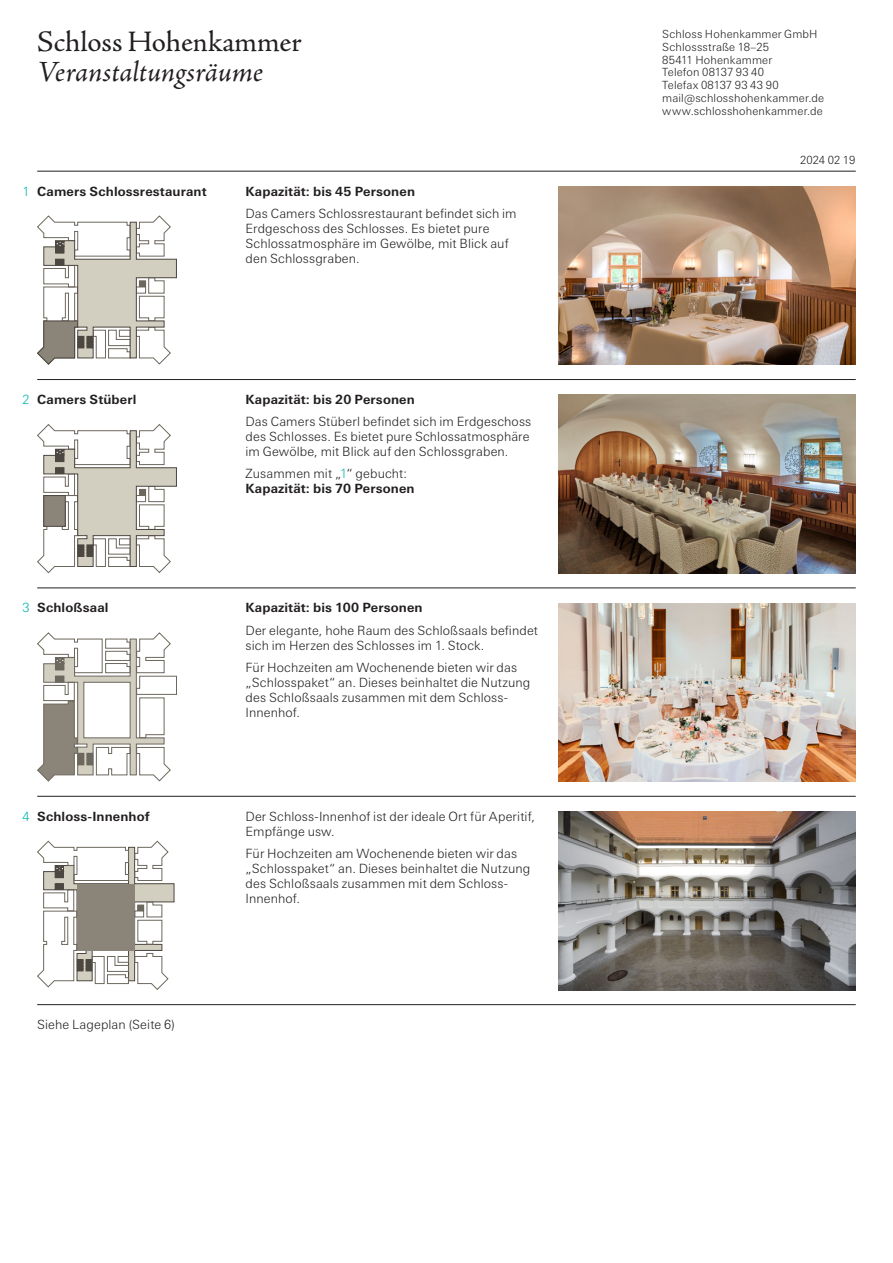
<style>
.page{position:relative;width:893px;height:1263px;background:#fff}
.page>*{position:absolute;margin:0;border:0;box-sizing:border-box;transform-origin:0 0}
.SH_Jenson_7_mm{font:italic 29.7px/29.7px "Adobe Jenson Pro";letter-spacing:-.005em;color:#231f20}
.SH_Univers_Next_Pro{font:300 12.75px/14.9px "Univers Next Pro";letter-spacing:.01em;color:#231f20}
.SH_Univers_Next_Pro-2{font:700 12.75px/14.9px "Univers Next Pro";letter-spacing:.01em;color:#231f20}
.SH_Univers_Next_Pro-3{font:300 12.75px "Univers Next Pro";color:#00b5ac}
.SH_Univers_Next_Pro-4{font:300 11.25px/12.8px "Univers Next Pro";letter-spacing:.015em;color:#231f20}
.s1{font-style:normal}
.s2{font-weight:300}
.s3{font-weight:300;color:#00b5ac}
</style>
<div class="page">
<hr style="left:37px;top:171px;width:819px;height:1px;background:#231f20">
<hr style="left:37px;top:379px;width:819px;height:1px;background:#231f20">
<hr style="left:37px;top:588px;width:819px;height:1px;background:#231f20">
<img style="left:558px;top:394px;width:298px;height:179px">
<svg style="left:37px;top:424px;width:140px;height:149px"></svg>
<svg style="left:37px;top:215px;width:140px;height:150px"></svg>
<hr style="left:37px;top:796px;width:819px;height:1px;background:#231f20">
<hr style="left:37px;top:1004px;width:819px;height:1px;background:#231f20">
<img style="left:558px;top:603px;width:298px;height:179px">
<img style="left:558px;top:811px;width:298px;height:179px">
<svg style="left:37px;top:840px;width:138px;height:150px"></svg>
<div style="left:118px;top:956px;width:11px;height:6px;border:1px solid #6d685e"></div>
<svg style="left:37px;top:632px;width:140px;height:150px"></svg>
<img style="left:558px;top:186px;width:298px;height:179px">
<p class="SH_Jenson_7_mm" style="left:37px;top:29px;width:266px"><span class="s1">Schloss Hohenkammer<br></span>Veranstaltungsräume</p>
<p class="SH_Univers_Next_Pro-4" style="left:662px;top:28px;width:163px">Schloss Hohenkammer GmbH<br>Schlossstraße 18–25<br>85411 Hohenkammer<br>Telefon 08137 93 40<br>Telefax 08137 93 43 90 mail@schlosshohenkammer.de www.schlosshohenkammer.de</p>
<p class="SH_Univers_Next_Pro-4" style="left:800px;top:153px;width:57px">2024 02 19</p>
<p class="SH_Univers_Next_Pro-3" style="left:23px;top:184px;width:9px">1</p>
<p class="SH_Univers_Next_Pro-2" style="left:37px;top:184px;width:171px">Camers Schlossrestaurant</p>
<p class="SH_Univers_Next_Pro-2" style="left:246px;top:184px;width:171px">Kapazität: bis 45 Personen</p>
<p class="SH_Univers_Next_Pro" style="left:246px;top:206px;width:273px">Das Camers Schlossrestaurant befindet sich im Erdgeschoss des Schlosses. Es bietet pure Schlossatmosphäre im Gewölbe, mit Blick auf den Schlossgraben.</p>
<p class="SH_Univers_Next_Pro-3" style="left:23px;top:392px;width:9px">2</p>
<p class="SH_Univers_Next_Pro-2" style="left:37px;top:392px;width:101px">Camers Stüberl</p>
<p class="SH_Univers_Next_Pro-2" style="left:246px;top:392px;width:171px">Kapazität: bis 20 Personen</p>
<p class="SH_Univers_Next_Pro" style="left:246px;top:414px;width:287px">Das Camers Stüberl befindet sich im Erdgeschoss des Schlosses. Es bietet pure Schlossatmosphäre im Gewölbe, mit Blick auf den Schlossgraben.</p>
<p class="SH_Univers_Next_Pro-2" style="left:246px;top:466px;width:171px"><span class="s2">Zusammen mit „</span><span class="s3">1</span><span class="s2">“ gebucht:<br></span>Kapazität: bis 70 Personen</p>
<p class="SH_Univers_Next_Pro-3" style="left:23px;top:600px;width:9px">3</p>
<p class="SH_Univers_Next_Pro-2" style="left:37px;top:600px;width:73px">Schloßsaal</p>
<p class="SH_Univers_Next_Pro-2" style="left:246px;top:600px;width:179px">Kapazität: bis 100 Personen</p>
<p class="SH_Univers_Next_Pro" style="left:246px;top:623px;width:294px">Der elegante, hohe Raum des Schloßsaals befindet sich im Herzen des Schlosses im 1. Stock.</p>
<p class="SH_Univers_Next_Pro" style="left:246px;top:660px;width:286px">Für Hochzeiten am Wochenende bieten wir das „Schlosspaket“ an. Dieses beinhaltet die Nutzung des Schloßsaals zusammen mit dem Schloss-Innenhof.</p>
<p class="SH_Univers_Next_Pro-3" style="left:23px;top:809px;width:9px">4</p>
<p class="SH_Univers_Next_Pro-2" style="left:37px;top:809px;width:114px">Schloss-Innenhof</p>
<p class="SH_Univers_Next_Pro" style="left:246px;top:809px;width:291px">Der Schloss-Innenhof ist der ideale Ort für Aperitif,<br>Empfänge usw.</p>
<p class="SH_Univers_Next_Pro" style="left:246px;top:846px;width:286px">Für Hochzeiten am Wochenende bieten wir das „Schlosspaket“ an. Dieses beinhaltet die Nutzung des Schloßsaals zusammen mit dem Schloss-Innenhof.</p>
<p class="SH_Univers_Next_Pro" style="left:37px;top:1017px;width:139px">Siehe Lageplan (Seite 6)</p>
</div>
